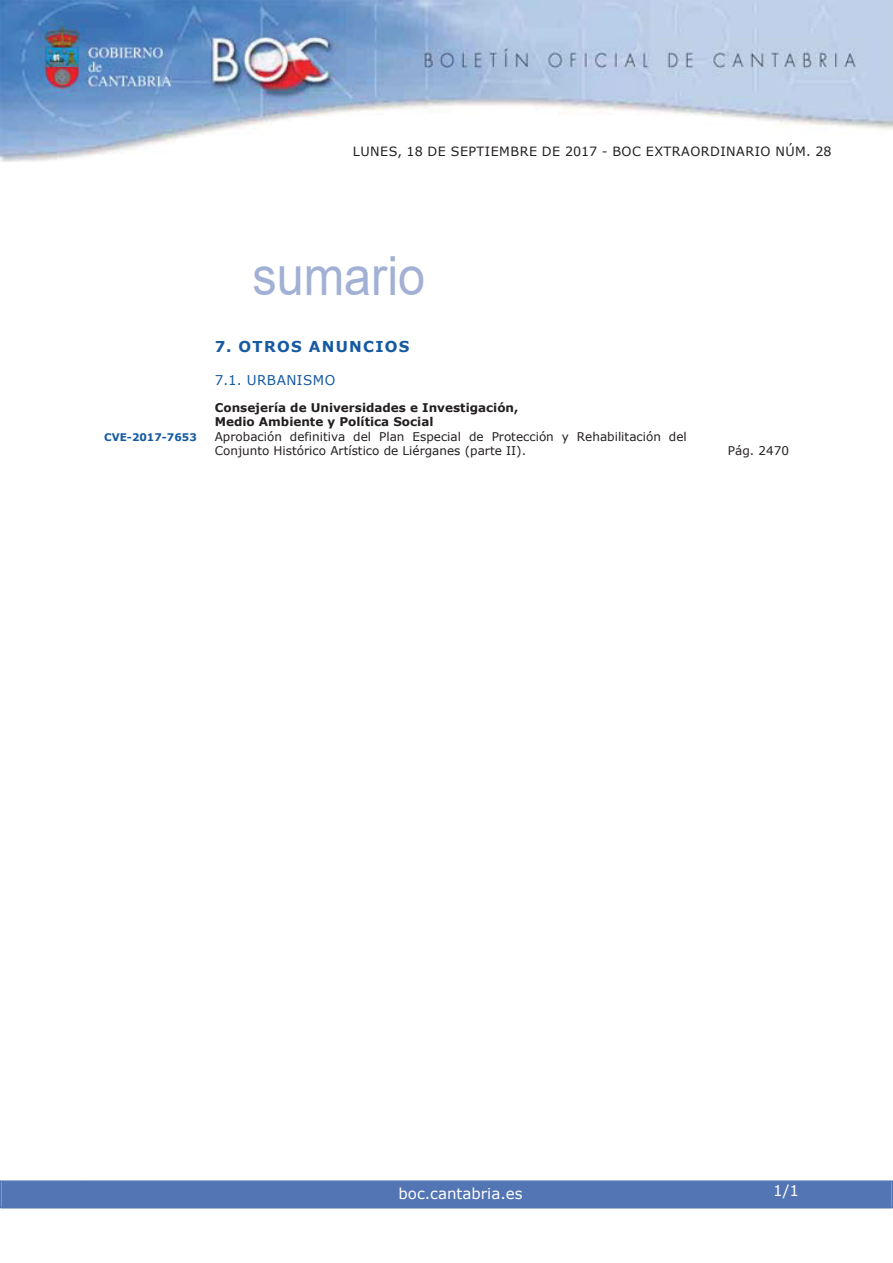
<style>
.page{position:relative;width:893px;height:1263px;background:#fff}
.page>*{position:absolute;margin:0;border:0;box-sizing:border-box;transform-origin:0 0}
.t1{font:54px "Arial";color:#a1b0d4;scale:.9 1}
.t2{font:15px "Verdana";color:#fff}
.t3{font:700 15px "Verdana";letter-spacing:.085em;color:#165aa2}
.t4{font:13.5px "Verdana";letter-spacing:.035em;color:#165aa2}
.t5{font:12.75px "Verdana";letter-spacing:.035em;color:#231f20}
.t6{font:12px/14.4px "Verdana";color:#231f20}
.t7{font:700 12px/14.4px "Verdana";color:#231f20}
.t8{font:700 10.5px "Verdana";color:#165aa2}
</style>
<div class="page">
<img style="left:0;top:0;width:893px;height:161px">
<div style="left:2px;top:1181px;width:889px;height:27px;background:#5375b3"></div>
<div style="left:0;top:1180px;width:893px;height:28px;border:2px solid #5375b3"></div>
<p class="t5" style="left:353px;top:143px;width:480px">LUNES, 18 DE SEPTIEMBRE DE 2017 - BOC EXTRAORDINARIO NÚM. 28</p>
<h1 class="t1" style="left:252px;top:246px;width:194px">sumario</h1>
<p class="t3" style="left:215px;top:337px;width:196px">7. OTROS ANUNCIOS</p>
<p class="t4" style="left:215px;top:371px;width:122px">7.1. URBANISMO</p>
<p class="t7" style="left:215px;top:400px;width:305px">Consejería de Universidades e Investigación,<br>Medio Ambiente y Política Social</p>
<p class="t8" style="left:104px;top:430px;width:94px">CVE-2017-7653</p>
<p class="t6" style="left:215px;top:429px;width:474px">Aprobación definitiva del Plan Especial de Protección y Rehabilitación del<br>Conjunto Histórico Artístico de Liérganes (parte II).</p>
<p class="t6" style="left:728px;top:443px;width:63px">Pág. 2470</p>
<p class="t2" style="left:398px;top:1184px;width:126px">boc.cantabria.es</p>
<p class="t2" style="left:773px;top:1181px;width:27px">1/1</p>
</div>
